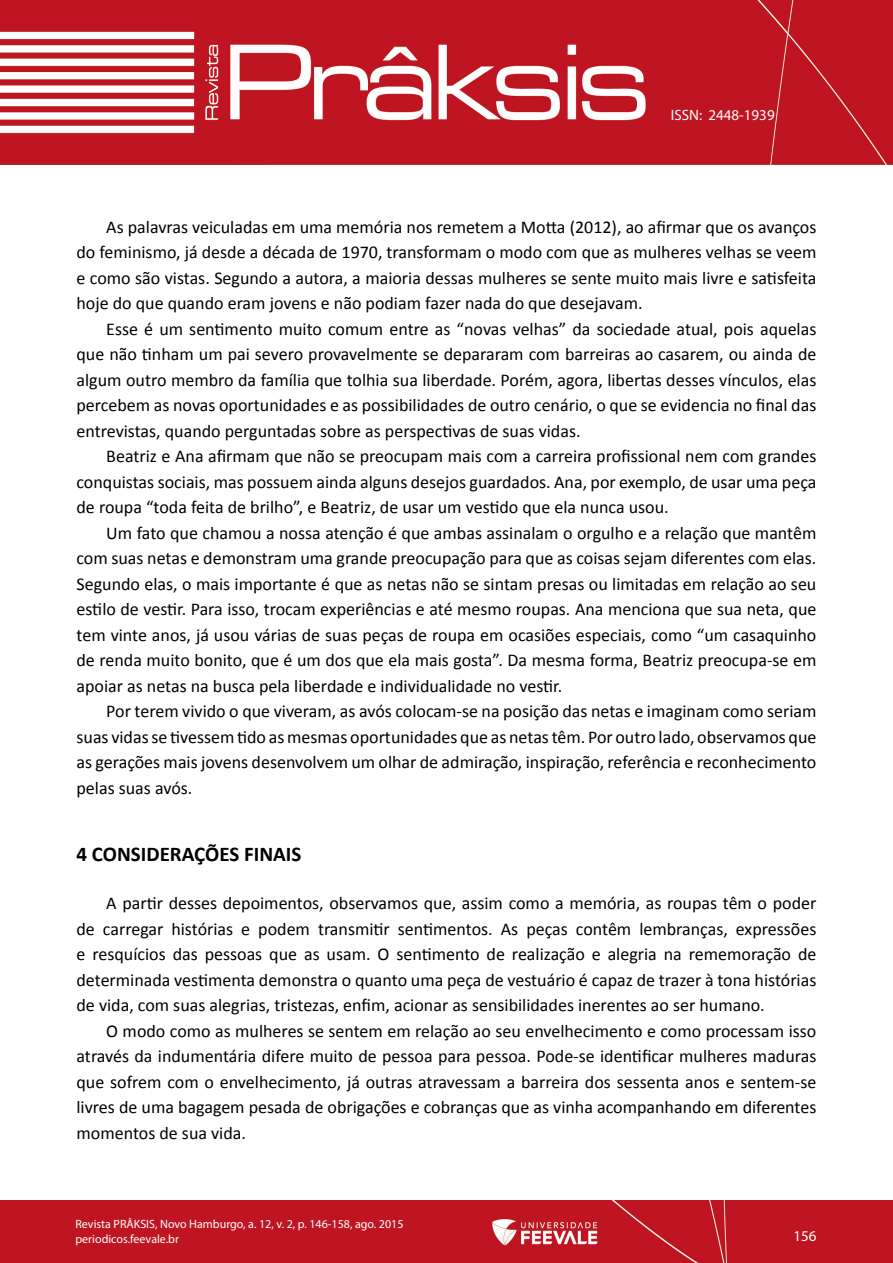
<style>
.page{position:relative;width:893px;height:1263px;background:#fff}
.page>*{position:absolute;margin:0;border:0;box-sizing:border-box;transform-origin:0 0}
.t1{font:700 21px "Calibri";color:#000}
.t2{font:18px/25.5px "Calibri";color:#000;text-align:justify}
.t3{font:15px "Myriad Pro";color:#fff}
.t4{font:12px/15px "Myriad Pro";color:#fff}
</style>
<div class="page">
<div style="left:0;top:1201px;width:893px;height:62px;background:#bf1522"></div>
<img style="left:0;top:0;width:893px;height:164px">
<p class="t3" style="left:671px;top:106px;width:105px">ISSN: 2448-1939</p>
<p class="t2" style="left:77px;top:214px;width:741px;text-indent:30px">As palavras veiculadas em uma memória nos remetem a Motta (2012), ao afirmar que os avanços do feminismo, já desde a década de 1970, transformam o modo com que as mulheres velhas se veem e como são vistas. Segundo a autora, a maioria dessas mulheres se sente muito mais livre e satisfeita hoje do que quando eram jovens e não podiam fazer nada do que desejavam.</p>
<p class="t2" style="left:77px;top:316px;width:741px;text-indent:30px">Esse é um sentimento muito comum entre as “novas velhas” da sociedade atual, pois aquelas que não tinham um pai severo provavelmente se depararam com barreiras ao casarem, ou ainda de algum outro membro da família que tolhia sua liberdade. Porém, agora, libertas desses vínculos, elas percebem as novas oportunidades e as possibilidades de outro cenário, o que se evidencia no final das entrevistas, quando perguntadas sobre as perspectivas de suas vidas.</p>
<p class="t2" style="left:77px;top:443px;width:741px;text-indent:30px">Beatriz e Ana afirmam que não se preocupam mais com a carreira profissional nem com grandes conquistas sociais, mas possuem ainda alguns desejos guardados. Ana, por exemplo, de usar uma peça de roupa “toda feita de brilho”, e Beatriz, de usar um vestido que ela nunca usou.</p>
<p class="t2" style="left:77px;top:520px;width:741px;text-indent:30px">Um fato que chamou a nossa atenção é que ambas assinalam o orgulho e a relação que mantêm com suas netas e demonstram uma grande preocupação para que as coisas sejam diferentes com elas.<br>Segundo elas, o mais importante é que as netas não se sintam presas ou limitadas em relação ao seu estilo de vestir. Para isso, trocam experiências e até mesmo roupas. Ana menciona que sua neta, que tem vinte anos, já usou várias de suas peças de roupa em ocasiões especiais, como “um casaquinho de renda muito bonito, que é um dos que ela mais gosta”. Da mesma forma, Beatriz preocupa-se em apoiar as netas na busca pela liberdade e individualidade no vestir.</p>
<p class="t2" style="left:77px;top:698px;width:741px;text-indent:30px">Por terem vivido o que viveram, as avós colocam-se na posição das netas e imaginam como seriam suas vidas se tivessem tido as mesmas oportunidades que as netas têm. Por outro lado, observamos que as gerações mais jovens desenvolvem um olhar de admiração, inspiração, referência e reconhecimento pelas suas avós.</p>
<p class="t1" style="left:77px;top:841px;width:226px">4 CONSIDERAÇÕES FINAIS</p>
<p class="t2" style="left:77px;top:890px;width:741px;text-indent:30px">A partir desses depoimentos, observamos que, assim como a memória, as roupas têm o poder de carregar histórias e podem transmitir sentimentos. As peças contêm lembranças, expressões e resquícios das pessoas que as usam. O sentimento de realização e alegria na rememoração de determinada vestimenta demonstra o quanto uma peça de vestuário é capaz de trazer à tona histórias de vida, com suas alegrias, tristezas, enfim, acionar as sensibilidades inerentes ao ser humano.</p>
<p class="t2" style="left:77px;top:1018px;width:741px;text-indent:30px">O modo como as mulheres se sentem em relação ao seu envelhecimento e como processam isso através da indumentária difere muito de pessoa para pessoa. Pode-se identificar mulheres maduras que sofrem com o envelhecimento, já outras atravessam a barreira dos sessenta anos e sentem-se livres de uma bagagem pesada de obrigações e cobranças que as vinha acompanhando em diferentes momentos de sua vida.</p>
<p class="t4" style="left:75px;top:1216px;width:330px">Revista PRÂKSIS, Novo Hamburgo, a. 12, v. 2, p. 146-158, ago. 2015 periodicos.feevale.br</p>
<p class="t3" style="left:793px;top:1227px;width:25px">156</p>
</div>
